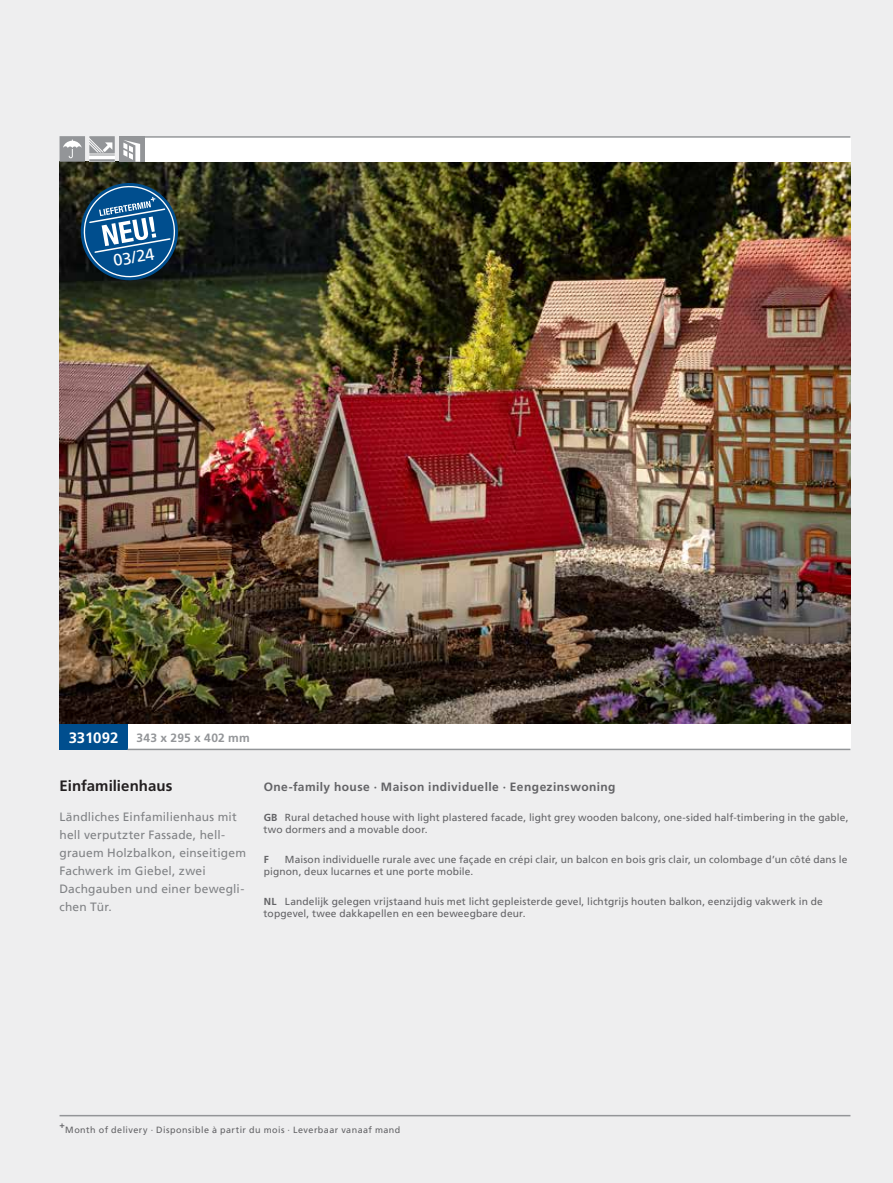
<style>
.page{position:relative;width:893px;height:1183px;background:#fff}
.page>*{position:absolute;margin:0;border:0;box-sizing:border-box;transform-origin:0 0}
.t1{font:16.5px "Frutiger LT";color:#fff}
.t2{font:700 15px "Frutiger";color:#231f20}
.t3{font:12px/18px "Frutiger LT";letter-spacing:.015em;color:#808285}
.t4{font:700 12px "Frutiger";letter-spacing:.035em;color:#636366}
.t5{font:700 12px "Frutiger";letter-spacing:.015em;color:#939598}
.t6{font:10.2px/12px "Frutiger LT";letter-spacing:.01em;color:#636366}
.t7{font:700 10.2px "Frutiger";color:#636366}
.t8{font:9px "Frutiger LT";letter-spacing:.05em;color:#636366}
.t9{font:700 9px "Frutiger";color:#636366}
.s1{font-size:15px;color:#fff}
.s2{font-family:"Frutiger";font-weight:700}
</style>
<div class="page">
<div style="left:0;top:0;width:893px;height:1182px;background:#eeeeef"></div>
<hr style="left:60px;top:1114px;width:790px;height:2px;background:#939598">
<img style="left:60px;top:162px;width:790px;height:562px">
<div style="left:145px;top:136px;width:705px;height:26px;background:#fff"></div>
<hr style="left:142px;top:136px;width:708px;height:2px;background:#939598">
<div style="left:60px;top:724px;width:68px;height:26px;background:#004e8e"></div>
<div style="left:128px;top:724px;width:722px;height:26px;background:#fff"></div>
<hr style="left:128px;top:748px;width:722px;height:2px;background:#939598">
<svg style="left:81px;top:183px;width:97px;height:97px;background:#2c5e85"></svg>
<svg style="left:60px;top:136px;width:55px;height:26px"></svg>
<div style="left:119px;top:136px;width:26px;height:26px;background:#939598"></div>
<svg style="left:123px;top:140px;width:17px;height:22px"></svg>
<h1 class="t1" style="left:112px;top:251px;width:43px;rotate:-10deg">03/24</h1>
<p class="t5" style="left:69px;top:730px;width:182px"><span class="s1">331092</span> 343 x 295 x 402 mm</p>
<h2 class="t2" style="left:60px;top:776px;width:114px">Einfamilienhaus</h2>
<p class="t3" style="left:60px;top:807px;width:188px">Ländliches Einfamilienhaus mit hell verputzter Fassade, hell&shy;grauem Holzbalkon, einseitigem<br>Fachwerk im Giebel, zwei<br>Dachgauben und einer bewegli&shy;chen Tür.</p>
<p class="t4" style="left:264px;top:779px;width:353px">One-family house · Maison individuelle · Eengezinswoning</p>
<p class="t6" style="left:264px;top:811px;width:586px"><span class="s2">GB</span> Rural detached house with light plastered facade, light grey wooden balcony, one-sided half-timbering in the gable, two dormers and a movable door.</p>
<p class="t7" style="left:264px;top:853px;width:7px">F</p>
<p class="t6" style="left:264px;top:853px;width:585px;text-indent:21px">Maison individuelle rurale avec une façade en crépi clair, un balcon en bois gris clair, un colombage d’un côté dans le pignon, deux lucarnes et une porte mobile.</p>
<p class="t6" style="left:264px;top:895px;width:561px"><span class="s2">NL</span> Landelijk gelegen vrijstaand huis met licht gepleisterde gevel, lichtgrijs houten balkon, eenzijdig vakwerk in de topgevel, twee dakkapellen en een beweegbare deur.</p>
<p class="t9" style="left:60px;top:1119px;width:7px">+</p>
<p class="t8" style="left:65px;top:1124px;width:337px">Month of delivery · Disponsible à partir du mois · Leverbaar vanaaf mand</p>
</div>
